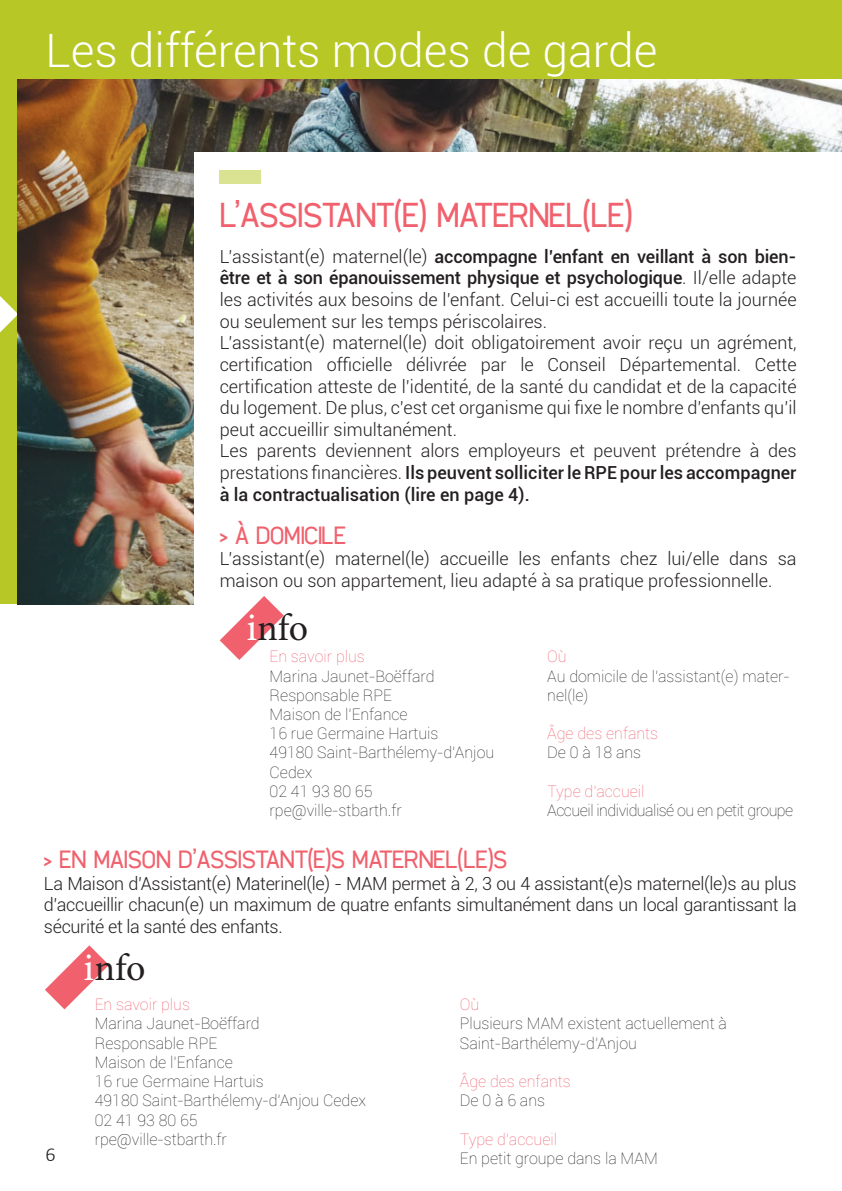
<style>
.page{position:relative;width:842px;height:1191px;background:#fff}
.page>*{position:absolute;margin:0;border:0;box-sizing:border-box;transform-origin:0 0}
.t1{font:300 46px "Roboto";color:#fff}
.t2{font:38px "Minion Pro";letter-spacing:-.005em;color:#231f20}
.t3{font:36px "cibreo";color:#f0616d}
.t4{font:26px "cibreo";color:#f0616d}
.t5{font:300 20px "Calibri";color:#231f20}
.t6{font:300 18px/21.6px "Roboto";color:#231f20}
.t7{font:100 16px/19.2px "Roboto";color:#231f20}
.t8{font:100 16px "Roboto";color:#f0616d}
.t9{font:100 16px "Roboto";letter-spacing:-.03em;color:#231f20}
.s1{font-weight:500}
.s2{font-size:40px;color:#fff}
</style>
<div class="page">
<div style="left:0;top:0;width:842px;height:79px;background:#b6c726"></div>
<div style="left:0;top:24px;width:18px;height:580px;background:#b6c726"></div>
<svg style="left:0;top:279px;width:18px;height:80px"></svg>
<img style="left:18px;top:79px;width:824px;height:525px">
<div style="left:194px;top:152px;width:648px;height:465px;background:#fff"></div>
<svg style="left:45px;top:945px;width:64px;height:64px"></svg>
<svg style="left:220px;top:596px;width:64px;height:64px"></svg>
<div style="left:220px;top:170px;width:41px;height:14px;background:#dae392"></div>
<h1 class="t1" style="left:45px;top:19px;width:613px">Les différents modes de garde</h1>
<h3 class="t3" style="left:220px;top:194px;width:414px">L’ASSISTANT(E) MATERNEL(LE)</h3>
<p class="t6" style="left:220px;top:245px;width:578px">L’assistant(e) maternel(le) <span class="s1">accompagne l’enfant en veillant à son bien&shy;être et à son épanouissement physique et psychologique</span>. Il/elle adapte les activités aux besoins de l’enfant. Celui-ci est accueilli toute la journée ou seulement sur les temps périscolaires.<br>L’assistant(e) maternel(le) doit obligatoirement avoir reçu un agrément, certification officielle délivrée par le Conseil Départemental. Cette certification atteste de l’identité, de la santé du candidat et de la capacité du logement. De plus, c’est cet organisme qui fixe le nombre d’enfants qu’il peut accueillir simultanément.<br>Les parents deviennent alors employeurs et peuvent prétendre à des prestations financières. <span class="s1">Ils peuvent solliciter le RPE pour les accompagner à la contractualisation (lire en page 4).</span></p>
<h3 class="t4" style="left:220px;top:520px;width:128px">&gt; À DOMICILE</h3>
<p class="t6" style="left:220px;top:547px;width:578px">L’assistant(e) maternel(le) accueille les enfants chez lui/elle dans sa maison ou son appartement, lieu adapté à sa pratique professionnelle.</p>
<h2 class="t2" style="left:246px;top:602px;width:63px"><span class="s2">i</span>nfo</h2>
<p class="t8" style="left:270px;top:645px;width:97px">En savoir plus</p>
<p class="t7" style="left:270px;top:665px;width:226px">Marina Jaunet-Boëffard<br>Responsable RPE<br>Maison de l’Enfance<br>16 rue Germaine Hartuis<br>49180 Saint-Barthélemy-d’Anjou<br>Cedex<br>02 41 93 80 65 rpe@ville-stbarth.fr</p>
<p class="t8" style="left:547px;top:645px;width:21px">Où</p>
<p class="t7" style="left:547px;top:665px;width:244px">Au domicile de l’assistant(e) mater&shy;nel(le)</p>
<p class="t8" style="left:547px;top:722px;width:112px">Âge des enfants</p>
<p class="t7" style="left:547px;top:742px;width:95px">De 0 à 18 ans</p>
<p class="t8" style="left:547px;top:780px;width:99px">Type d’accueil</p>
<p class="t9" style="left:547px;top:799px;width:248px">Accueil individualisé ou en petit groupe</p>
<h3 class="t4" style="left:44px;top:844px;width:465px">&gt; EN MAISON D’ASSISTANT(E)S MATERNEL(LE)S</h3>
<p class="t6" style="left:44px;top:871px;width:754px;text-align:justify">La Maison d’Assistant(e) Materinel(le) - MAM permet à 2, 3 ou 4 assistant(e)s maternel(le)s au plus d’accueillir chacun(e) un maximum de quatre enfants simultanément dans un local garantissant la sécurité et la santé des enfants.</p>
<p class="t5" style="left:45px;top:1141px;width:12px">6</p>
<h2 class="t2" style="left:84px;top:943px;width:63px"><span class="s2">i</span>nfo</h2>
<p class="t8" style="left:95px;top:993px;width:97px">En savoir plus</p>
<p class="t7" style="left:95px;top:1013px;width:273px">Marina Jaunet-Boëffard<br>Responsable RPE<br>Maison de l’Enfance<br>16 rue Germaine Hartuis<br>49180 Saint-Barthélemy-d’Anjou Cedex<br>02 41 93 80 65<br>rpe@ville-stbarth.fr</p>
<p class="t8" style="left:460px;top:993px;width:21px">Où</p>
<p class="t7" style="left:460px;top:1013px;width:268px">Plusieurs MAM existent actuellement à<br>Saint-Barthélemy-d’Anjou</p>
<p class="t8" style="left:460px;top:1070px;width:112px">Âge des enfants</p>
<p class="t7" style="left:460px;top:1090px;width:87px">De 0 à 6 ans</p>
<p class="t8" style="left:460px;top:1128px;width:99px">Type d’accueil</p>
<p class="t7" style="left:460px;top:1148px;width:199px">En petit groupe dans la MAM</p>
</div>
